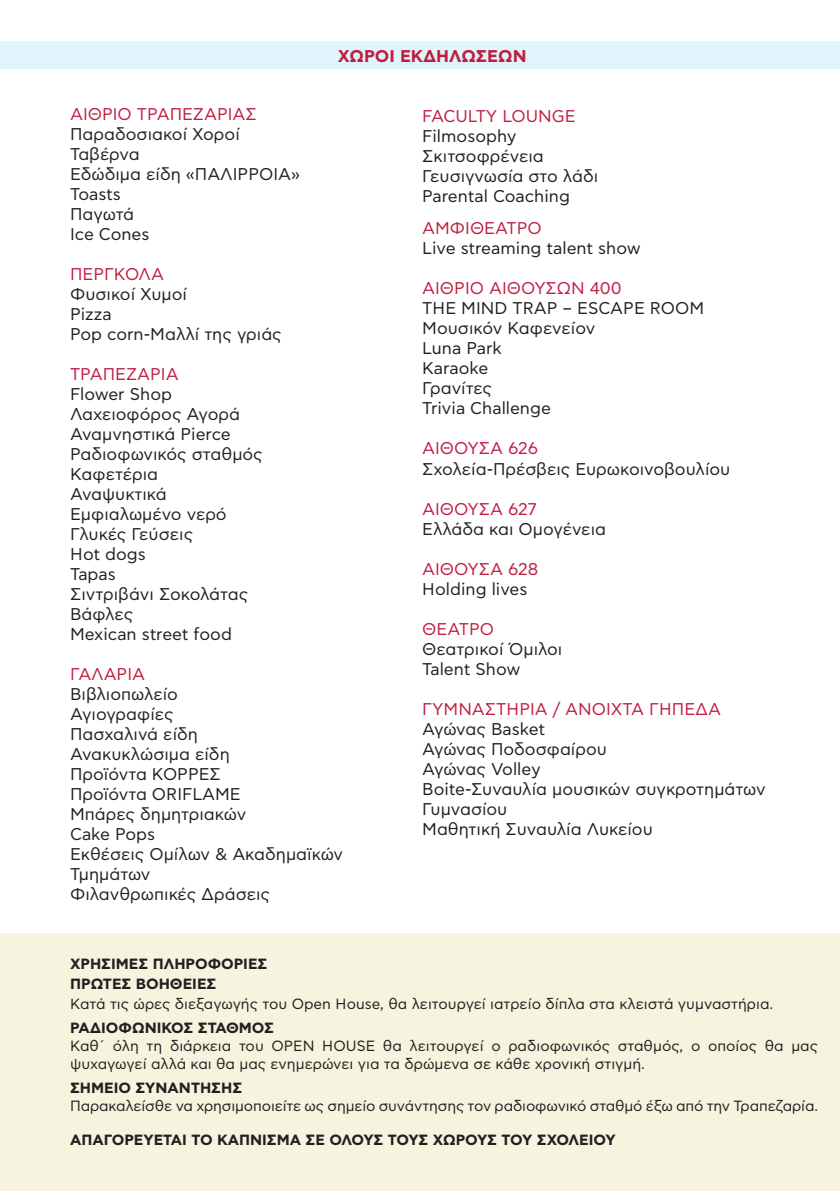
<style>
.page{position:relative;width:840px;height:1191px;background:#fff}
.page>*{position:absolute;margin:0;border:0;box-sizing:border-box;transform-origin:0 0}
.t1{font:17px/20px "CF Asty Std";color:#231f20}
.t2{font:17px "CF Asty Std";color:#bf1e41}
.t3{font:700 17px "CF Asty Std";color:#bf1e41}
.t4{font:14.8px/18px "CF Asty Std";color:#231f20}
.t5{font:700 14.8px/20px "CF Asty Std";color:#231f20}
</style>
<div class="page">
<div style="left:0;top:41px;width:839px;height:28px;background:#e1f4fc"></div>
<div style="left:0;top:933px;width:839px;height:258px;background:#f6f3de"></div>
<p class="t3" style="left:337px;top:46px;width:190px">ΧΩΡΟΙ ΕΚΔΗΛΩΣΕΩΝ</p>
<p class="t2" style="left:70px;top:104px;width:188px">ΑΙΘΡΙΟ ΤΡΑΠΕΖΑΡΙΑΣ</p>
<p class="t1" style="left:70px;top:124px;width:231px">Παραδοσιακοί Χοροί<br>Ταβέρνα<br>Εδώδιμα είδη «ΠΑΛΙΡΡΟΙΑ»<br>Toasts<br>Παγωτά<br>Ice Cones</p>
<p class="t2" style="left:70px;top:264px;width:95px">ΠΕΡΓΚΟΛΑ</p>
<p class="t1" style="left:70px;top:284px;width:213px">Φυσικοί Χυμοί<br>Pizza<br>Pop corn-Μαλλί της γριάς</p>
<p class="t2" style="left:70px;top:364px;width:110px">ΤΡΑΠΕΖΑΡΙΑ</p>
<p class="t1" style="left:70px;top:384px;width:194px">Flower Shop<br>Λαχειοφόρος Αγορά<br>Αναμνηστικά Pierce<br>Ραδιοφωνικός σταθμός<br>Καφετέρια<br>Αναψυκτικά<br>Εμφιαλωμένο νερό<br>Γλυκές Γεύσεις<br>Hot dogs<br>Tapas<br>Σιντριβάνι Σοκολάτας<br>Βάφλες<br>Mexican street food</p>
<p class="t2" style="left:70px;top:664px;width:76px">ΓΑΛΑΡΙΑ</p>
<p class="t1" style="left:70px;top:684px;width:274px">Βιβλιοπωλείο<br>Αγιογραφίες<br>Πασχαλινά είδη<br>Ανακυκλώσιμα είδη<br>Προϊόντα ΚΟΡΡΕΣ<br>Προϊόντα ORIFLAME<br>Μπάρες δημητριακών<br>Cake Pops<br>Εκθέσεις Ομίλων &amp; Ακαδημαϊκών<br>Τμημάτων<br>Φιλανθρωπικές Δράσεις</p>
<p class="t2" style="left:422px;top:106px;width:155px">FACULTY LOUNGE</p>
<p class="t1" style="left:422px;top:126px;width:177px">Filmosophy<br>Σκιτσοφρένεια<br>Γευσιγνωσία στο λάδι<br>Parental Coaching</p>
<p class="t2" style="left:422px;top:218px;width:121px">AΜΦΙΘΕΑΤΡΟ</p>
<p class="t1" style="left:422px;top:238px;width:220px">Live streaming talent show</p>
<p class="t2" style="left:422px;top:278px;width:201px">ΑΙΘΡΙΟ ΑΙΘΟΥΣΩΝ 400</p>
<p class="t1" style="left:422px;top:298px;width:283px">THE MIND TRAP – ESCAPE ROOM<br>Μουσικόν Καφενείον<br>Luna Park<br>Karaoke<br>Γρανίτες<br>Trivia Challenge</p>
<p class="t2" style="left:422px;top:439px;width:117px">ΑΙΘΟΥΣΑ 626</p>
<p class="t1" style="left:422px;top:459px;width:309px">Σχολεία-Πρέσβεις Ευρωκοινοβουλίου</p>
<p class="t2" style="left:422px;top:499px;width:116px">ΑΙΘΟΥΣΑ 627</p>
<p class="t1" style="left:422px;top:519px;width:185px">Ελλάδα και Ομογένεια</p>
<p class="t2" style="left:422px;top:559px;width:117px">ΑΙΘΟΥΣΑ 628</p>
<p class="t1" style="left:422px;top:579px;width:107px">Holding lives</p>
<p class="t2" style="left:422px;top:619px;width:73px">ΘΕΑΤΡΟ</p>
<p class="t1" style="left:422px;top:639px;width:142px">Θεατρικοί Όμιλοι<br>Talent Show</p>
<p class="t2" style="left:422px;top:699px;width:300px">ΓΥΜΝΑΣΤΗΡΙΑ / ΑΝΟΙΧΤΑ ΓΗΠΕΔΑ</p>
<p class="t1" style="left:422px;top:719px;width:345px">Αγώνας Basket<br>Αγώνας Ποδοσφαίρου<br>Αγώνας Volley<br>Boite-Συναυλία μουσικών συγκροτημάτων<br>Γυμνασίου<br>Μαθητική Συναυλία Λυκείου</p>
<p class="t5" style="left:70px;top:954px;width:199px">ΧΡΗΣΙΜΕΣ ΠΛΗΡΟΦΟΡΙΕΣ<br>ΠΡΩΤΕΣ ΒΟΗΘΕΙΕΣ</p>
<p class="t4" style="left:70px;top:995px;width:704px">Κατά τις ώρες διεξαγωγής του Open House, θα λειτουργεί ιατρείο δίπλα στα κλειστά γυμναστήρια.</p>
<p class="t5" style="left:70px;top:1018px;width:205px">ΡΑΔΙΟΦΩΝΙΚΟΣ ΣΤΑΘΜΟΣ</p>
<p class="t4" style="left:70px;top:1037px;width:749px">Καθ΄ όλη τη διάρκεια του OPEN HOUSE θα λειτουργεί ο ραδιοφωνικός σταθμός, ο οποίος θα μας ψυχαγωγεί αλλά και θα μας ενημερώνει για τα δρώμενα σε κάθε χρονική στιγμή.</p>
<p class="t5" style="left:70px;top:1078px;width:173px">ΣΗΜΕΙΟ ΣΥΝΑΝΤΗΣΗΣ</p>
<p class="t4" style="left:70px;top:1097px;width:749px">Παρακαλείσθε να χρησιμοποιείτε ως σημείο συνάντησης τον ραδιοφωνικό σταθμό έξω από την Τραπεζαρία.</p>
<p class="t5" style="left:70px;top:1130px;width:547px">ΑΠΑΓΟΡΕΥΕΤΑΙ ΤΟ ΚΑΠΝΙΣΜΑ ΣΕ ΟΛΟΥΣ ΤΟΥΣ ΧΩΡΟΥΣ ΤΟΥ ΣΧΟΛΕΙΟΥ</p>
</div>
